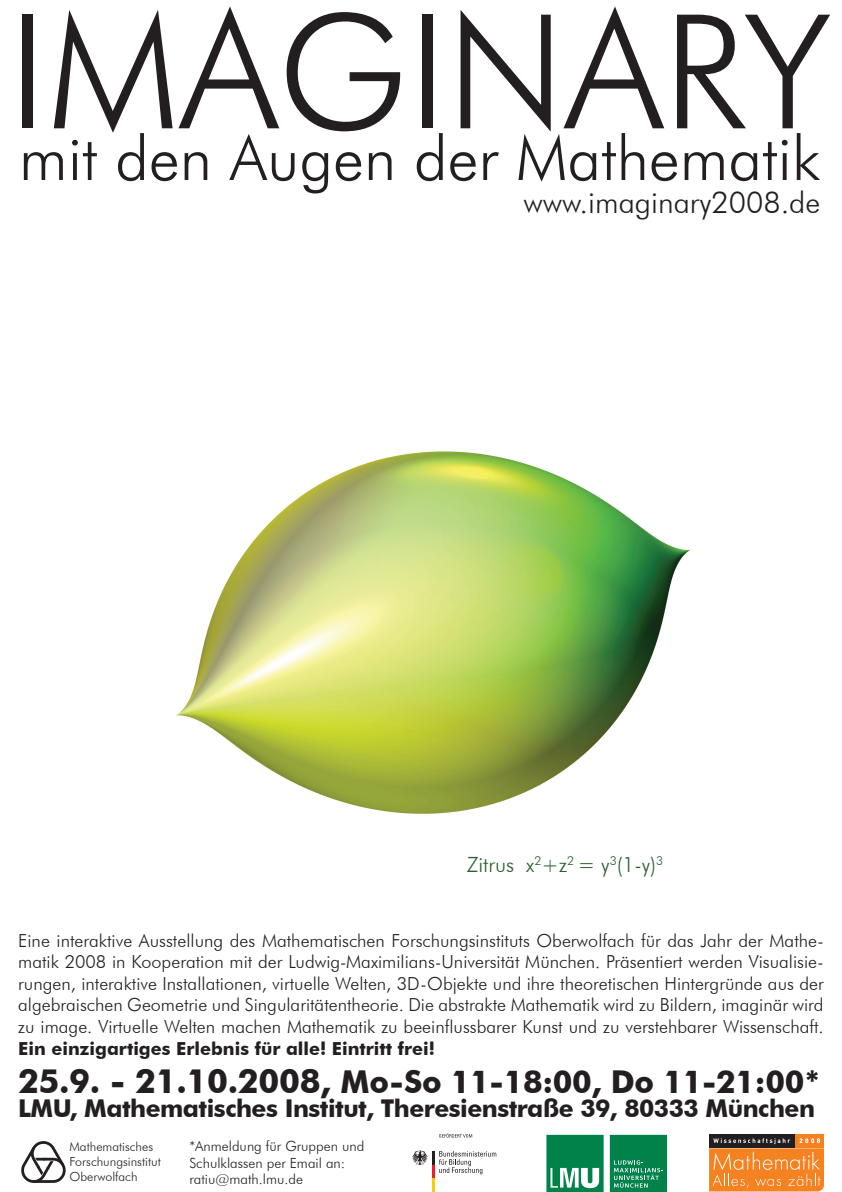
<style>
.page{position:relative;width:842px;height:1192px;background:#fff}
.page>*{position:absolute;margin:0;border:0;box-sizing:border-box;transform-origin:0 0}
.t1{font:300 159px "Futura BT";color:#231f20}
.t2{font:300 62px "Futura BT";color:#231f20}
.t3{font:700 31.5px "Futura BT";letter-spacing:-.01em;color:#231f20}
.t4{font:300 30px "Futura BT";color:#231f20}
.t5{font:700 24.5px "Futura BT";letter-spacing:-.02em;color:#231f20}
.t6{font:300 21px "Futura BT";color:#2b5f2e}
.t7{font:300 18px/21.6px "Futura BT";color:#231f20;text-align:justify}
.t8{font:700 18px "Futura BT";color:#231f20}
.t9{font:300 14px/16.8px "Futura BT";color:#231f20}
.t10{font:300 12.5px/15px "Futura BT";color:#231f20}
.s1{font-size:164px}
.s2{font-size:33.5px}
</style>
<div class="page">
<svg style="left:412px;top:1150px;width:84px;height:42px"></svg>
<svg style="left:439px;top:1133px;width:33px;height:5px"></svg>
<svg style="left:709px;top:1134px;width:115px;height:58px;background:#d37f38"></svg>
<img style="left:175px;top:451px;width:516px;height:363px">
<svg style="left:21px;top:1141px;width:45px;height:42px"></svg>
<svg style="left:546px;top:1135px;width:58px;height:57px;background:#30996b"></svg>
<svg style="left:610px;top:1135px;width:57px;height:57px;background:#148b58"></svg>
<h1 class="t1" style="left:8px;top:-25px;width:824px">IM<span class="s1">A</span>GIN<span class="s1">A</span>RY</h1>
<h2 class="t2" style="left:19px;top:120px;width:803px">mit den Augen der Mathematik</h2>
<h3 class="t4" style="left:523px;top:185px;width:299px">www.imaginary2008.de</h3>
<p class="t6" style="left:467px;top:852px;width:198px">Zitrus x<sup>2</sup>+z<sup>2</sup> = y<sup>3</sup>(1-y)<sup>3</sup></p>
<p class="t7" style="left:18px;top:929px;width:807px">Eine interaktive Ausstellung des Mathematischen Forschungsinstituts Oberwolfach für das Jahr der Mathe&shy;matik 2008 in Kooperation mit der Ludwig-Maximilians-Universität München. Präsentiert werden Visualisie&shy;rungen, interaktive Installationen, virtuelle Welten, 3D-Objekte und ihre theoretischen Hintergründe aus der algebraischen Geometrie und Singularitätentheorie. Die abstrakte Mathematik wird zu Bildern, imaginär wird zu image. Virtuelle Welten machen Mathematik zu beeinflussbarer Kunst und zu verstehbarer Wissenschaft.</p>
<p class="t8" style="left:18px;top:1037px;width:418px">Ein einzigartiges Erlebnis für alle! Eintritt frei!</p>
<h3 class="t3" style="left:18px;top:1062px;width:804px"><span class="s2">25.9. - 21.10.2008,</span> Mo-So 11-18:00, Do 11-21:00*</h3>
<h3 class="t5" style="left:18px;top:1093px;width:798px">LMU, Mathematisches Institut, Theresienstraße 39, 80333 München</h3>
<p class="t10" style="left:70px;top:1139px;width:93px">Mathematisches<br>Forschungsinstitut<br>Oberwolfach</p>
<p class="t9" style="left:189px;top:1137px;width:176px">*Anmeldung für Gruppen und<br>Schulklassen per Email an: ratiu@math.lmu.de</p>
</div>
